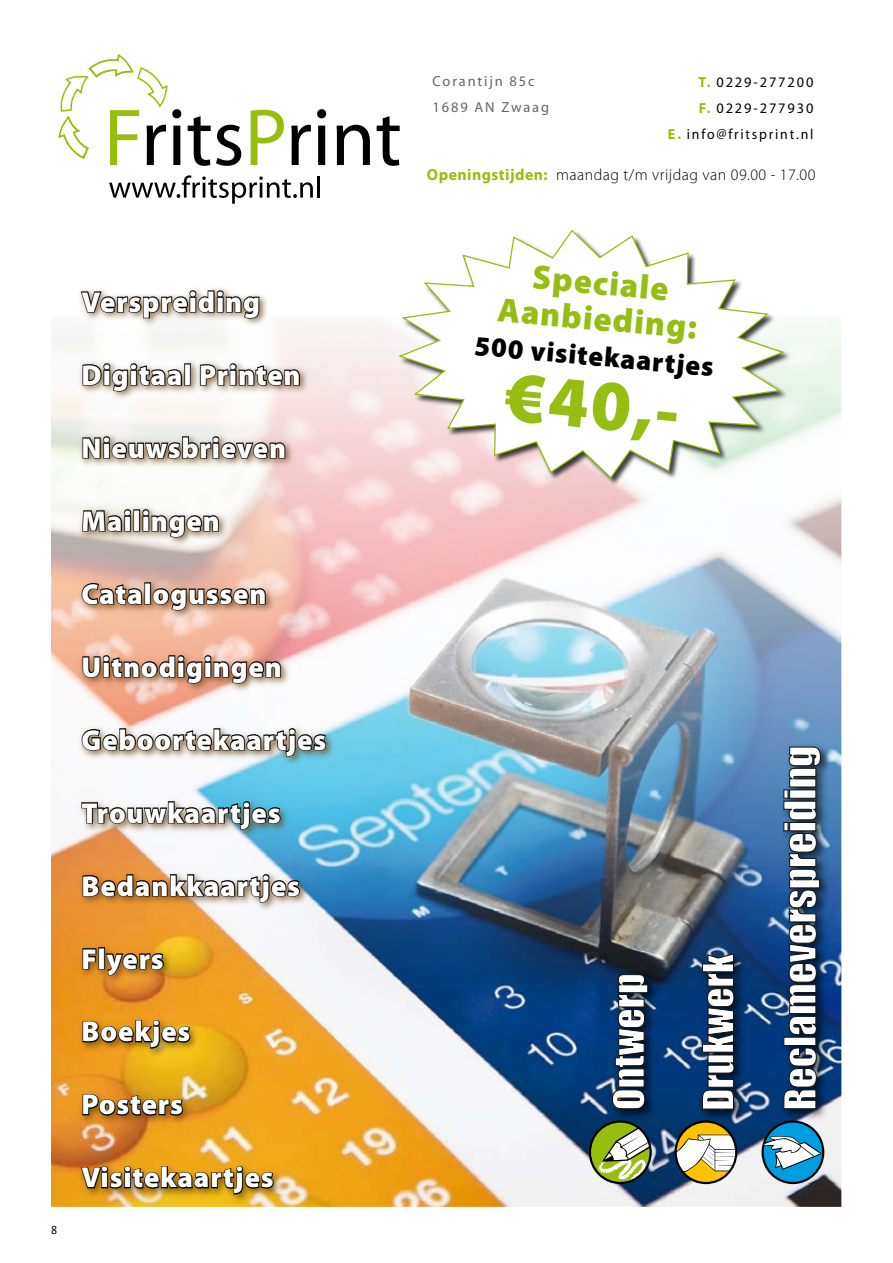
<style>
.page{position:relative;width:893px;height:1263px;background:#fff}
.page>*{position:absolute;margin:0;border:0;box-sizing:border-box;transform-origin:0 0}
.t1{font:900 72px "Myriad Pro";color:#96be12}
.t2{font:900 34.2px/35.5px "Myriad Pro";color:#96be12;text-align:center}
.t3{font:900 28.8px "Myriad Pro";letter-spacing:.03em;color:#fff}
.t4{font:900 27.9px "Myriad Pro";color:#000}
.t5{font:300 16.05px "Myriad Pro";letter-spacing:.03em;color:#000}
.t6{font:14.55px/26.2px "Myriad";letter-spacing:.13em;color:#000;text-align:right}
.t7{font:14.55px/26.2px "Myriad";letter-spacing:.13em;color:#646567}
.t8{font:12px "Sun";color:#000}
.s1{font-weight:700;color:#97be0d}
</style>
<div class="page">
<svg style="left:51px;top:1041px;width:791px;height:165px"></svg>
<img style="left:51px;top:320px;width:791px;height:721px">
<svg style="left:763px;top:1121px;width:60px;height:62px"></svg>
<div style="left:761px;top:1120px;width:63px;height:64px;border:2px solid #000;border-radius:50%"></div>
<svg style="left:762px;top:1136px;width:60px;height:34px"></svg>
<svg style="left:676px;top:1121px;width:60px;height:62px"></svg>
<div style="left:674px;top:1120px;width:63px;height:64px;border:2px solid #000;border-radius:50%"></div>
<svg style="left:675px;top:1135px;width:61px;height:37px"></svg>
<svg style="left:590px;top:1121px;width:61px;height:62px"></svg>
<div style="left:589px;top:1120px;width:63px;height:64px;border:2px solid #000;border-radius:50%"></div>
<svg style="left:598px;top:1127px;width:52px;height:55px"></svg>
<div style="left:779px;top:742px;width:54px;height:381px;background:#000;opacity:.75"></div>
<svg style="left:784px;top:747px;width:36px;height:362px"></svg>
<div style="left:697px;top:949px;width:50px;height:174px;background:#000;opacity:.75"></div>
<svg style="left:702px;top:953px;width:32px;height:156px"></svg>
<div style="left:607px;top:969px;width:54px;height:153px;background:#000;opacity:.75"></div>
<svg style="left:612px;top:974px;width:36px;height:135px"></svg>
<svg style="left:188px;top:116px;width:53px;height:50px"></svg>
<svg style="left:251px;top:110px;width:33px;height:55px"></svg>
<svg style="left:291px;top:125px;width:20px;height:40px"></svg>
<svg style="left:317px;top:109px;width:9px;height:56px"></svg>
<svg style="left:337px;top:125px;width:33px;height:40px"></svg>
<svg style="left:377px;top:116px;width:23px;height:50px"></svg>
<svg style="left:58px;top:54px;width:123px;height:111px"></svg>
<svg style="left:109px;top:175px;width:204px;height:29px"></svg>
<hr style="left:317px;top:176px;width:3px;height:22px;background:#000">
<div style="left:77px;top:285px;width:260px;height:920px;background:#6b4413;opacity:.75"></div>
<svg style="left:80px;top:285px;width:180px;height:44px"></svg>
<svg style="left:81px;top:362px;width:102px;height:40px"></svg>
<div style="left:184px;top:363px;width:7px;height:22px;border:2px solid #000"></div>
<svg style="left:199px;top:362px;width:102px;height:31px;background:#9f958b"></svg>
<svg style="left:81px;top:417px;width:205px;height:132px"></svg>
<svg style="left:81px;top:582px;width:62px;height:24px"></svg>
<div style="left:144px;top:582px;width:7px;height:22px;border:2px solid #000"></div>
<svg style="left:152px;top:587px;width:115px;height:35px;background:#a7826c"></svg>
<img style="left:82px;top:641px;width:200px;height:54px">
<svg style="left:81px;top:716px;width:246px;height:42px"></svg>
<img style="left:80px;top:782px;width:201px;height:70px">
<img style="left:81px;top:860px;width:220px;height:44px">
<svg style="left:82px;top:947px;width:15px;height:23px"></svg>
<div style="left:98px;top:947px;width:7px;height:22px;border:2px solid #000"></div>
<svg style="left:105px;top:952px;width:60px;height:25px"></svg>
<svg style="left:81px;top:1019px;width:110px;height:31px;background:#936514"></svg>
<svg style="left:82px;top:1093px;width:102px;height:24px;background:#7e5213"></svg>
<img style="left:80px;top:1165px;width:195px;height:37px">
<div style="left:399px;top:229px;width:393px;height:258px;background:#000;opacity:.75"></div>
<svg style="left:396px;top:229px;width:390px;height:251px"></svg>
<p class="t8" style="left:51px;top:1224px;width:7px">8</p>
<p class="t3" style="left:82px;top:283px;width:180px">Verspreiding</p>
<p class="t3" style="left:82px;top:356px;width:221px">Digitaal Printen</p>
<p class="t3" style="left:82px;top:429px;width:206px">Nieuwsbrieven</p>
<p class="t3" style="left:82px;top:502px;width:140px">Mailingen</p>
<p class="t3" style="left:82px;top:575px;width:186px">Catalogussen</p>
<p class="t3" style="left:82px;top:648px;width:202px">Uitnodigingen</p>
<p class="t3" style="left:82px;top:721px;width:246px">Geboortekaartjes</p>
<p class="t3" style="left:82px;top:794px;width:200px">Trouwkaartjes</p>
<p class="t3" style="left:82px;top:866px;width:220px">Bedankkaartjes</p>
<p class="t3" style="left:82px;top:939px;width:84px">Flyers</p>
<p class="t3" style="left:82px;top:1012px;width:110px">Boekjes</p>
<p class="t3" style="left:82px;top:1085px;width:103px">Posters</p>
<p class="t3" style="left:82px;top:1158px;width:194px">Visitekaartjes</p>
<p class="t7" style="left:433px;top:68px;width:118px">Corantijn 85c<br>1689 AN Zwaag</p>
<p class="t6" style="left:668px;top:69px;width:147px"><span class="s1">T.</span> 0229-277200<br><span class="s1">F.</span> 0229-277930<br><span class="s1">E.</span> info@fritsprint.nl</p>
<p class="t5" style="left:427px;top:165px;width:390px"><span class="s1">Openingstijden:</span> maandag t/m vrijdag van 09.00 - 17.00</p>
<p class="t2" style="left:503px;top:255px;width:201px;rotate:5deg">Speciale<br>Aanbieding:</p>
<p class="t4" style="left:476px;top:327px;width:241px;rotate:5deg">500 visitekaartjes</p>
<h1 class="t1" style="left:510px;top:348px;width:175px;rotate:5deg">€40,-</h1>
</div>
